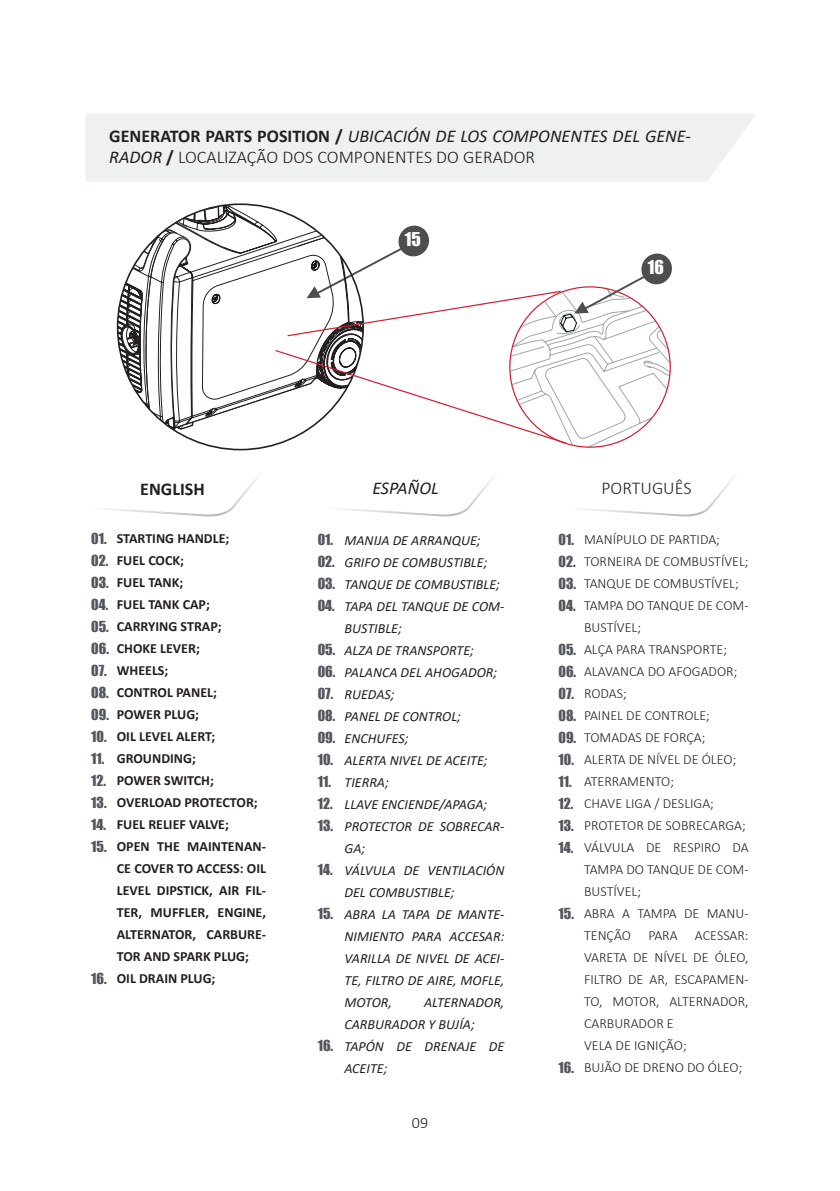
<style>
.page{position:relative;width:840px;height:1191px;background:#fff}
.page>*{position:absolute;margin:0;border:0;box-sizing:border-box;transform-origin:0 0}
.t1{font:italic 18px/21.6px "Calibri";color:#231f20}
.t2{font:300 18px "Calibri";color:#231f20}
.t3{font:700 18px "Calibri";color:#231f20}
.t4{font:17.4px "Impact";color:#fff}
.t5{font:300 16px "Calibri";color:#231f20}
.t6{font:300 14px/22px "Calibri";color:#231f20}
.t7{font:italic 14px/22px "Calibri";color:#231f20}
.t8{font:700 14px/22px "Calibri";color:#231f20}
.t9{font:14px/22px "Impact";color:#54565e}
.s1{font-weight:700;font-style:normal}
.s2{font-weight:300;font-style:normal}
</style>
<div class="page">
<div style="left:86px;top:114px;width:669px;height:68px;background:#eff0f0"></div>
<svg style="left:107px;top:477px;width:151px;height:40px"></svg>
<svg style="left:342px;top:477px;width:151px;height:40px"></svg>
<svg style="left:583px;top:477px;width:151px;height:40px"></svg>
<svg style="left:117px;top:204px;width:555px;height:243px"></svg>
<p class="t1" style="left:109px;top:124px;width:583px"><span class="s1">GENERATOR PARTS POSITION /</span> UBICACIÓN DE LOS COMPONENTES DEL GENE-<br>RADOR <span class="s1">/</span> <span class="s2">LOCALIZAÇÃO DOS COMPONENTES DO GERADOR</span></p>
<p class="t4" style="left:405px;top:226px;width:18px">15</p>
<p class="t4" style="left:647px;top:254px;width:18px">16</p>
<p class="t3" style="left:140px;top:476px;width:66px">ENGLISH</p>
<p class="t1" style="left:372px;top:476px;width:68px">ESPAÑOL</p>
<p class="t2" style="left:601px;top:477px;width:91px">PORTUGUÊS</p>
<p class="t9" style="left:91px;top:526px;width:19px">01.<br>02.<br>03.<br>04.<br>05.<br>06.<br>07.<br>08.<br>09.<br>10.<br>11.<br>12.<br>13.<br>14.<br>15.</p>
<p class="t9" style="left:91px;top:966px;width:17px">16.</p>
<p class="t9" style="left:317px;top:527px;width:19px">01.<br>02.<br>03.<br>04.</p>
<p class="t9" style="left:317px;top:637px;width:19px">05.<br>06.<br>07.<br>08.<br>09.<br>10.<br>11.<br>12.<br>13.</p>
<p class="t9" style="left:317px;top:857px;width:16px">14.</p>
<p class="t9" style="left:317px;top:901px;width:17px">15.</p>
<p class="t8" style="left:117px;top:527px;width:151px">STARTING HANDLE;<br>FUEL COCK;<br>FUEL TANK;<br>FUEL TANK CAP;<br>CARRYING STRAP;<br>CHOKE LEVER;<br>WHEELS;<br>CONTROL PANEL;<br>POWER PLUG;<br>OIL LEVEL ALERT;<br>GROUNDING;<br>POWER SWITCH;<br>OVERLOAD PROTECTOR;<br>FUEL RELIEF VALVE;<br>OPEN THE MAINTENAN-<br>CE COVER TO ACCESS: OIL<br>LEVEL DIPSTICK, AIR FIL-<br>TER, MUFFLER, ENGINE,<br>ALTERNATOR, CARBURE-<br>TOR AND SPARK PLUG;<br>OIL DRAIN PLUG;</p>
<p class="t7" style="left:344px;top:529px;width:161px">MANIJA DE ARRANQUE;<br>GRIFO DE COMBUSTIBLE;<br>TANQUE DE COMBUSTIBLE;<br>TAPA DEL TANQUE DE COM-<br>BUSTIBLE;<br>ALZA DE TRANSPORTE;<br>PALANCA DEL AHOGADOR;<br>RUEDAS;<br>PANEL DE CONTROL;<br>ENCHUFES;<br>ALERTA NIVEL DE ACEITE;<br>TIERRA;<br>LLAVE ENCIENDE/APAGA;<br>PROTECTOR DE SOBRECAR-<br>GA;<br>VÁLVULA DE VENTILACIÓN<br>DEL COMBUSTIBLE;<br>ABRA LA TAPA DE MANTE-<br>NIMIENTO PARA ACCESAR:<br>VARILLA DE NIVEL DE ACEI-<br>TE, FILTRO DE AIRE, MOFLE,<br>MOTOR,</p>
<p class="t7" style="left:344px;top:991px;width:161px;text-indent:80px">ALTERNADOR,<br>CARBURADOR Y BUJÍA;<br>TAPÓN DE DRENAJE DE<br>ACEITE;</p>
<p class="t9" style="left:317px;top:1033px;width:17px">16.</p>
<p class="t9" style="left:558px;top:527px;width:19px">01.<br>02.<br>03.<br>04.</p>
<p class="t9" style="left:558px;top:637px;width:19px">05.<br>06.<br>07.<br>08.<br>09.<br>10.<br>11.<br>12.<br>13.<br>14.</p>
<p class="t9" style="left:558px;top:901px;width:17px">15.</p>
<p class="t9" style="left:558px;top:1055px;width:17px">16.</p>
<p class="t6" style="left:583px;top:528px;width:166px">MANÍPULO DE PARTIDA;<br>TORNEIRA DE COMBUSTÍVEL;<br>TANQUE DE COMBUSTÍVEL;<br>TAMPA DO TANQUE DE COM-<br>BUSTÍVEL;<br>ALÇA PARA TRANSPORTE;<br>ALAVANCA DO AFOGADOR;<br>RODAS;<br>PAINEL DE CONTROLE;<br>TOMADAS DE FORÇA;<br>ALERTA DE NÍVEL DE ÓLEO;<br>ATERRAMENTO;<br>CHAVE LIGA / DESLIGA;<br>PROTETOR DE SOBRECARGA;<br>VÁLVULA DE RESPIRO DA<br>TAMPA DO TANQUE DE COM-<br>BUSTÍVEL;<br>ABRA A TAMPA DE MANU-<br>TENÇÃO PARA ACESSAR:<br>VARETA DE NÍVEL DE ÓLEO,<br>FILTRO DE AR, ESCAPAMEN-<br>TO, MOTOR, ALTERNADOR,<br>CARBURADOR E<br>VELA DE IGNIÇÃO;<br>BUJÃO DE DRENO DO ÓLEO;</p>
<p class="t5" style="left:411px;top:1112px;width:18px">09</p>
</div>
